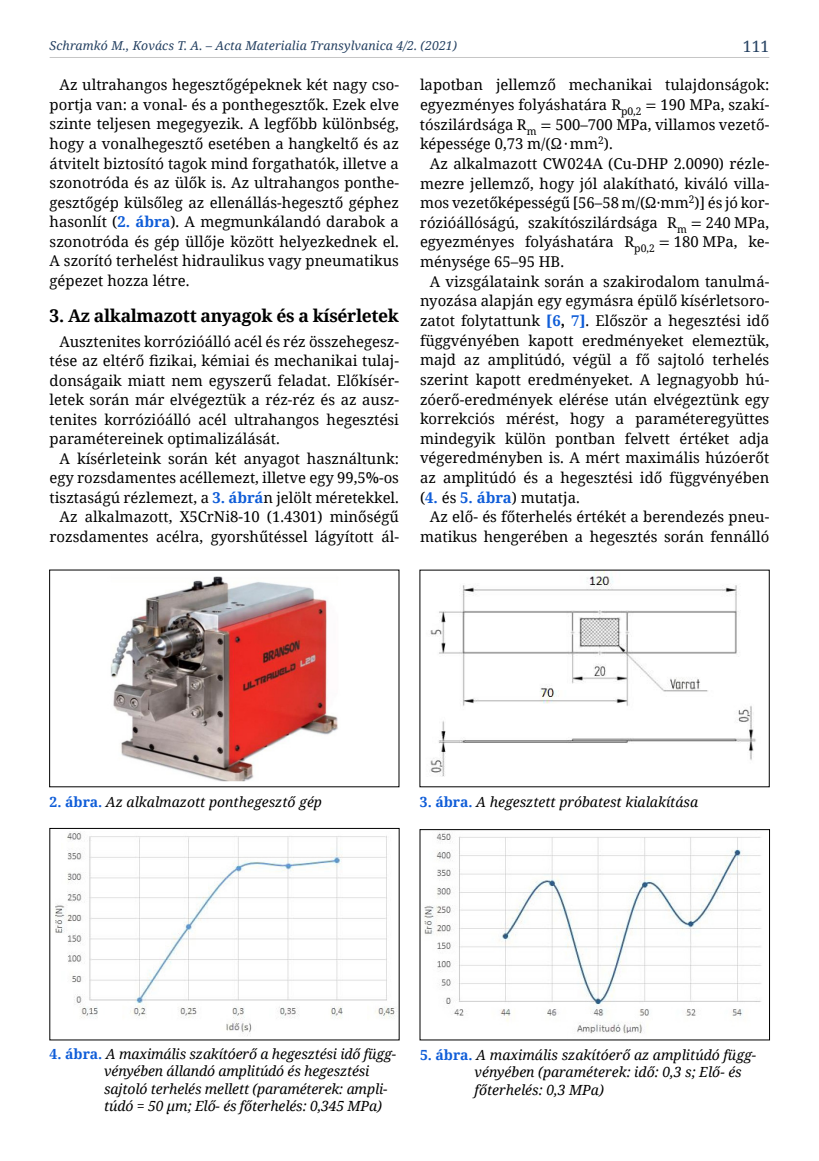
<style>
.page{position:relative;width:819px;height:1161px;background:#fff}
.page>*{position:absolute;margin:0;border:0;box-sizing:border-box;transform-origin:0 0}
.t1{font:700 17.5px "Noto Serif";letter-spacing:-.02em;color:#000}
.t2{font:15.75px "Noto Serif";color:#244061}
.t3{font:14.88px/19.6px "Noto Serif";color:#000;text-align:justify}
.t4{font:italic 14px/17.5px "Noto Serif";letter-spacing:-.01em;color:#000}
.t5{font:italic 12.25px "Noto Serif";letter-spacing:.01em;color:#244061}
.s1{font-weight:700;color:#0f5dd8}
.s2{font-family:"Cambria Math"}
.s3{font-weight:700}
.s4{font-weight:700;font-style:normal;color:#0f5dd8}
</style>
<div class="page">
<hr style="left:50px;top:57px;width:719px;height:1px;background:#c6c6c6">
<img style="left:110px;top:576px;width:228px;height:206px">
<img style="left:430px;top:572px;width:326px;height:205px">
<img style="left:55px;top:832px;width:342px;height:204px">
<div style="left:50px;top:828px;width:349px;height:212px;border:1px solid #000"></div>
<img style="left:424px;top:832px;width:337px;height:202px">
<div style="left:420px;top:829px;width:349px;height:211px;border:1px solid #000"></div>
<p class="t5" style="left:50px;top:37px;width:409px">Schramkó M., Kovács T. A. – Acta Materialia Transylvanica 4/2. (2021)</p>
<p class="t2" style="left:742px;top:35px;width:28px">111</p>
<p class="t3" style="left:50px;top:75px;width:351px;text-indent:10px">Az ultrahangos hegesztőgépeknek két nagy cso&shy;portja van: a vonal- és a ponthegesztők. Ezek elve szinte teljesen megegyezik. A legfőbb különbség, hogy a vonalhegesztő esetében a hangkeltő és az átvitelt biztosító tagok mind forgathatók, illetve a szonotróda és az ülők is. Az ultrahangos ponthe&shy;gesztőgép külsőleg az ellenállás-hegesztő géphez hasonlít (<span class="s1">2. ábra</span>). A megmunkálandó darabok a szonotróda és gép üllője között helyezkednek el.<br>A szorító terhelést hidraulikus vagy pneumatikus gépezet hozza létre.</p>
<p class="t1" style="left:50px;top:303px;width:351px">3. Az alkalmazott anyagok és a kísérletek</p>
<p class="t3" style="left:50px;top:331px;width:351px;text-indent:10px">Ausztenites korrózióálló acél és réz összehegesz&shy;tése az eltérő fizikai, kémiai és mechanikai tulaj&shy;donságaik miatt nem egyszerű feladat. Előkísér&shy;letek során már elvégeztük a réz-réz és az ausz&shy;tenites korrózióálló acél ultrahangos hegesztési paramétereinek optimalizálását.</p>
<p class="t3" style="left:50px;top:448px;width:351px;text-align:right">A kísérleteink során két anyagot használtunk: egy rozsdamentes acéllemezt, illetve egy 99,5%-os tisztaságú rézlemezt, a <span class="s1">3. ábrá</span>n jelölt méretekkel.<br>Az alkalmazott, X5CrNi8-10 (1.4301) minőségű rozsdamentes acélra, gyorshűtéssel lágyított ál-</p>
<p class="t3" style="left:420px;top:75px;width:351px">lapotban jellemző mechanikai tulajdonságok: egyezményes folyáshatára R<sub>p0,2</sub> <span class="s2">=</span> 190 MPa, szakí&shy;tószilárdsága R<sub>m</sub> <span class="s2">=</span> 500–700 MPa, villamos vezető&shy;képessége 0,73 m/(Ω∙mm<sup>2</sup>).</p>
<p class="t3" style="left:420px;top:153px;width:351px;text-indent:10px">Az alkalmazott CW024A (Cu-DHP 2.0090) rézle&shy;mezre jellemző, hogy jól alakítható, kiváló villa&shy;mos vezetőképességű [56–58 m/(Ω∙mm<sup>2</sup>)] és jó kor&shy;rózióállóságú, szakítószilárdsága R<sub>m</sub> <span class="s2">=</span> 240 MPa, egyezményes folyáshatára R<sub>p0,2</sub> <span class="s2">=</span> 180 MPa, ke&shy;ménysége 65–95 HB.</p>
<p class="t3" style="left:420px;top:271px;width:351px;text-indent:10px">A vizsgálataink során a szakirodalom tanulmá&shy;nyozása alapján egy egymásra épülő kísérletsoro&shy;zatot folytattunk <span class="s1">[6</span><span class="s3">,</span> <span class="s1">7]</span>. Először a hegesztési idő függvényében kapott eredményeket elemeztük, majd az amplitúdó, végül a fő sajtoló terhelés szerint kapott eredményeket. A legnagyobb hú&shy;zóerő-eredmények elérése után elvégeztünk egy korrekciós mérést, hogy a paraméteregyüttes mindegyik külön pontban felvett értéket adja végeredményben is. A mért maximális húzóerőt az amplitúdó és a hegesztési idő függvényében (<span class="s1">4.</span> és <span class="s1">5. ábra</span>) mutatja.</p>
<p class="t3" style="left:420px;top:507px;width:351px;text-align:right">Az elő- és főterhelés értékét a berendezés pneu&shy;matikus hengerében a hegesztés során fennálló</p>
<p class="t4" style="left:50px;top:792px;width:274px"><span class="s4">2. ábra.</span> Az alkalmazott ponthegesztő gép</p>
<p class="t4" style="left:420px;top:792px;width:280px"><span class="s4">3. ábra.</span> A hegesztett próbatest kialakítása</p>
<p class="t4" style="left:104px;top:1044px;width:293px;text-indent:-55px"><span class="s4">4. ábra.</span> A maximális szakítóerő a hegesztési idő függ&shy;vényében állandó amplitúdó és hegesztési sajtoló terhelés mellett (paraméterek: ampli&shy;túdó = 50 µm; Elő- és főterhelés: 0,345 MPa)</p>
<p class="t4" style="left:474px;top:1045px;width:283px;text-indent:-55px"><span class="s4">5. ábra.</span> A maximális szakítóerő az amplitúdó függ&shy;vényében (paraméterek: idő: 0,3 s; Elő- és főterhelés: 0,3 MPa)</p>
</div>
